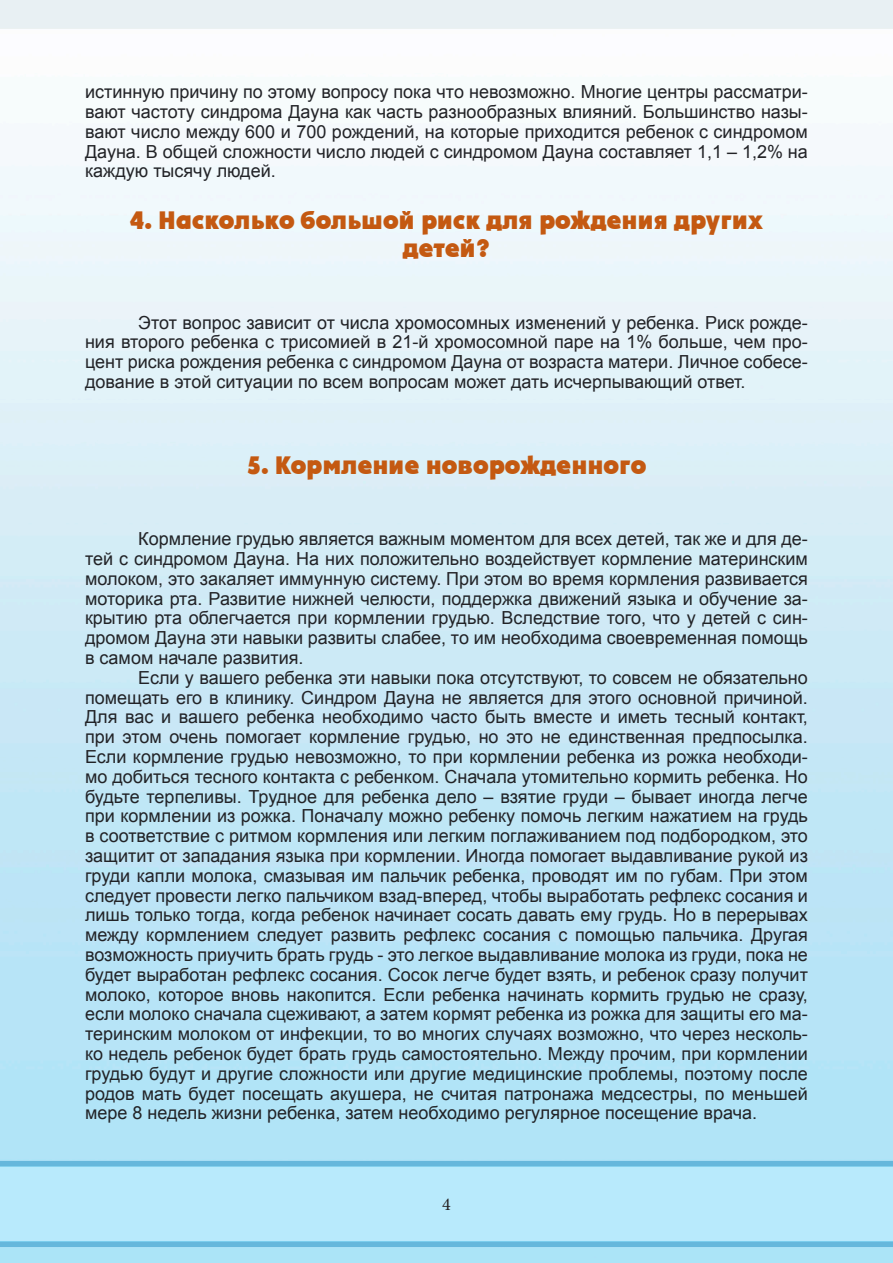
<style>
.page{position:relative;width:893px;height:1263px;background:#fff}
.page>*{position:absolute;margin:0;border:0;box-sizing:border-box;transform-origin:0 0}
.t1{font:800 24px/28.8px "a Plakat Cmpl";color:#c45911;text-align:center}
.t2{font:18px/19.8px "Arial";color:#222327;text-align:justify}
.t3{font:18px "Minion Pro";color:#231f20}
</style>
<div class="page">
<img style="left:0;top:0;width:893px;height:1263px">
<p class="t2" style="left:85px;top:82px;width:724px">истинную причину по этому вопросу пока что невозможно. Многие центры рассматри&shy;вают частоту синдрома Дауна как часть разнообразных влияний. Большинство назы&shy;вают число между 600 и 700 рождений, на которые приходится ребенок с синдромом Дауна. В общей сложности число людей с синдромом Дауна составляет 1,1 – 1,2% на каждую тысячу людей.</p>
<h1 class="t1" style="left:130px;top:206px;width:634px">4. Насколько большой риск для рождения других детей?</h1>
<p class="t2" style="left:85px;top:312px;width:724px;text-indent:53px">Этот вопрос зависит от числа хромосомных изменений у ребенка. Риск рожде&shy;ния второго ребенка с трисомией в 21-й хромосомной паре на 1% больше, чем про&shy;цент риска рождения ребенка с синдромом Дауна от возраста матери. Личное собесе&shy;дование в этой ситуации по всем вопросам может дать исчерпывающий ответ.</p>
<h1 class="t1" style="left:247px;top:452px;width:401px">5. Кормление новорожденного</h1>
<p class="t2" style="left:85px;top:529px;width:724px;text-indent:53px">Кормление грудью является важным моментом для всех детей, так же и для де&shy;тей с синдромом Дауна. На них положительно воздействует кормление материнским молоком, это закаляет иммунную систему. При этом во время кормления развивается моторика рта. Развитие нижней челюсти, поддержка движений языка и обучение за&shy;крытию рта облегчается при кормлении грудью. Вследствие того, что у детей с син&shy;дромом Дауна эти навыки развиты слабее, то им необходима своевременная помощь в самом начале развития.</p>
<p class="t2" style="left:85px;top:667px;width:724px;text-indent:53px">Если у вашего ребенка эти навыки пока отсутствуют, то совсем не обязательно помещать его в клинику. Синдром Дауна не является для этого основной причиной.<br>Для вас и вашего ребенка необходимо часто быть вместе и иметь тесный контакт, при этом очень помогает кормление грудью, но это не единственная предпосылка.<br>Если кормление грудью невозможно, то при кормлении ребенка из рожка необходи&shy;мо добиться тесного контакта с ребенком. Сначала утомительно кормить ребенка. Но будьте терпеливы. Трудное для ребенка дело – взятие груди – бывает иногда легче при кормлении из рожка. Поначалу можно ребенку помочь легким нажатием на грудь в соответствие с ритмом кормления или легким поглаживанием под подбородком, это защитит от западания языка при кормлении. Иногда помогает выдавливание рукой из груди капли молока, смазывая им пальчик ребенка, проводят им по губам. При этом следует провести легко пальчиком взад-вперед, чтобы выработать рефлекс сосания и лишь только тогда, когда ребенок начинает сосать давать ему грудь. Но в перерывах между кормлением следует развить рефлекс сосания с помощью пальчика. Другая возможность приучить брать грудь - это легкое выдавливание молока из груди, пока не будет выработан рефлекс сосания. Сосок легче будет взять, и ребенок сразу получит молоко, которое вновь накопится. Если ребенка начинать кормить грудью не сразу, если молоко сначала сцеживают, а затем кормят ребенка из рожка для защиты его ма&shy;теринским молоком от инфекции, то во многих случаях возможно, что через несколь&shy;ко недель ребенок будет брать грудь самостоятельно. Между прочим, при кормлении грудью будут и другие сложности или другие медицинские проблемы, поэтому после родов мать будет посещать акушера, не считая патронажа медсестры, по меньшей мере 8 недель жизни ребенка, затем необходимо регулярное посещение врача.</p>
<p class="t3" style="left:442px;top:1192px;width:10px">4</p>
</div>
